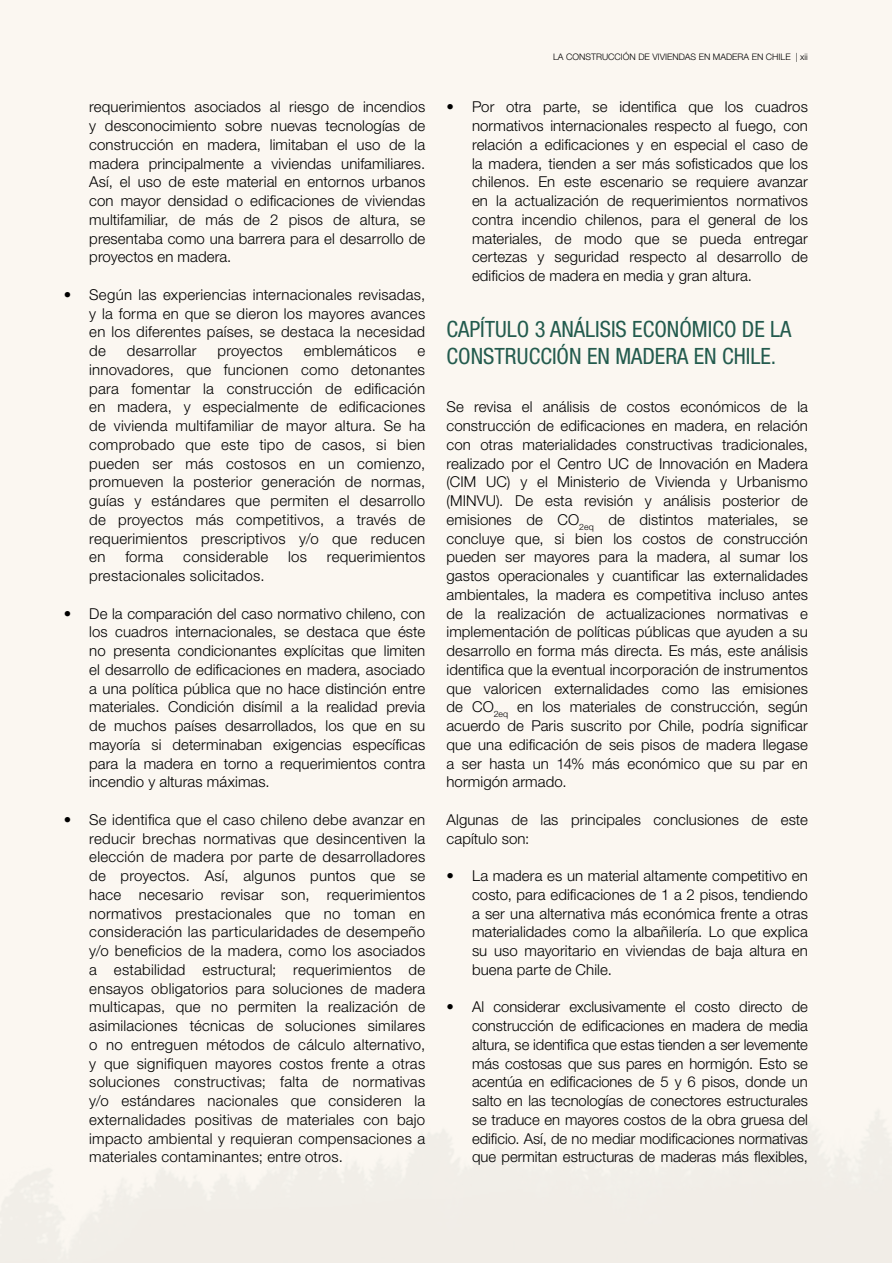
<style>
.page{position:relative;width:893px;height:1263px;background:#fff}
.page>*{position:absolute;margin:0;border:0;box-sizing:border-box;transform-origin:0 0}
.t1{font:condensed 22.5px/27px "Helvetica Neue LT Std";color:#235b4e}
.t2{font:300 15px/18.8px "Helvetica Neue LT Std";letter-spacing:.01em;color:#000;text-align:justify}
.t3{font:300 9px "Helvetica Neue LT Std";color:#000}
</style>
<div class="page">
<div style="left:0;top:0;width:892px;height:1263px;background:#fbf7f1"></div>
<p class="t2" style="left:89px;top:97px;width:337px">requerimientos asociados al riesgo de incendios y desconocimiento sobre nuevas tecnologías de construcción en madera, limitaban el uso de la madera principalmente a viviendas unifamiliares.<br>Así, el uso de este material en entornos urbanos con mayor densidad o edificaciones de viviendas multifamiliar, de más de 2 pisos de altura, se presentaba como una barrera para el desarrollo de proyectos en madera.</p>
<p class="t2" style="left:89px;top:285px;width:337px;text-indent:-26px">• Según las experiencias internacionales revisadas, y la forma en que se dieron los mayores avances en los diferentes países, se destaca la necesidad de</p>
<p class="t2" style="left:127px;top:341px;width:71px">desarrollar</p>
<p class="t2" style="left:218px;top:341px;width:67px">proyectos</p>
<p class="t2" style="left:304px;top:341px;width:94px">emblemáticos</p>
<p class="t2" style="left:89px;top:341px;width:337px;text-indent:328px">e innovadores, que funcionen como detonantes para fomentar la construcción de edificación en madera, y especialmente de edificaciones de vivienda multifamiliar de mayor altura. Se ha comprobado que este tipo de casos, si bien pueden ser más costosos en un comienzo, promueven la posterior generación de normas, guías y estándares que permiten el desarrollo de proyectos más competitivos, a través de requerimientos prescriptivos y/o que reducen en</p>
<p class="t2" style="left:125px;top:547px;width:40px">forma</p>
<p class="t2" style="left:183px;top:547px;width:87px">considerable</p>
<p class="t2" style="left:288px;top:547px;width:20px">los</p>
<p class="t2" style="left:327px;top:547px;width:100px">requerimientos</p>
<p class="t2" style="left:89px;top:566px;width:177px">prestacionales solicitados.</p>
<p class="t2" style="left:89px;top:604px;width:337px;text-indent:-26px">• De la comparación del caso normativo chileno, con los cuadros internacionales, se destaca que éste no presenta condicionantes explícitas que limiten el desarrollo de edificaciones en madera, asociado a una política pública que no hace distinción entre materiales. Condición disímil a la realidad previa de muchos países desarrollados, los que en su mayoría si determinaban exigencias específicas para la madera en torno a requerimientos contra incendio y alturas máximas.</p>
<p class="t2" style="left:89px;top:810px;width:337px;text-indent:-26px">• Se identifica que el caso chileno debe avanzar en reducir brechas normativas que desincentiven la elección de madera por parte de desarrolladores de proyectos. Así, algunos puntos que se hace necesario revisar son, requerimientos normativos prestacionales que no toman en consideración las particularidades de desempeño y/o beneficios de la madera, como los asociados a estabilidad estructural; requerimientos de ensayos obligatorios para soluciones de madera multicapas, que no permiten la realización de asimilaciones técnicas de soluciones similares o no entreguen métodos de cálculo alternativo, y que signifiquen mayores costos frente a otras soluciones constructivas; falta de normativas y/o estándares nacionales que consideren la externalidades positivas de materiales con bajo impacto ambiental y requieran compensaciones a materiales contaminantes; entre otros.</p>
<p class="t3" style="left:553px;top:51px;width:256px">LA CONSTRUCCIÓN DE VIVIENDAS EN MADERA EN CHILE | xii</p>
<p class="t2" style="left:472px;top:97px;width:337px;text-indent:-26px">• Por otra parte, se identifica que los cuadros normativos internacionales respecto al fuego, con relación a edificaciones y en especial el caso de la madera, tienden a ser más sofisticados que los chilenos. En este escenario se requiere avanzar en la actualización de requerimientos normativos contra incendio chilenos, para el general de los materiales, de modo que se pueda entregar certezas y seguridad respecto al desarrollo de edificios de madera en media y gran altura.</p>
<h1 class="t1" style="left:446px;top:316px;width:346px">CAPÍTULO 3 ANÁLISIS ECONÓMICO DE LA<br>CONSTRUCCIÓN EN MADERA EN CHILE.</h1>
<p class="t2" style="left:446px;top:397px;width:363px">Se revisa el análisis de costos económicos de la construcción de edificaciones en madera, en relación con otras materialidades constructivas tradicionales, realizado por el Centro UC de Innovación en Madera (CIM UC) y el Ministerio de Vivienda y Urbanismo (MINVU). De esta revisión y análisis posterior de emisiones de CO<sub>2eq</sub> de distintos materiales, se concluye que, si bien los costos de construcción pueden ser mayores para la madera, al sumar los gastos operacionales y cuantificar las externalidades ambientales, la madera es competitiva incluso antes de la realización de actualizaciones normativas e implementación de políticas públicas que ayuden a su desarrollo en forma más directa. Es más, este análisis identifica que la eventual incorporación de instrumentos que valoricen externalidades como las emisiones de CO<sub>2eq</sub> en los materiales de construcción, según acuerdo de Paris suscrito por Chile, podría significar que una edificación de seis pisos de madera llegase a ser hasta un 14% más económico que su par en hormigón armado.</p>
<p class="t2" style="left:446px;top:810px;width:363px">Algunas de las principales conclusiones de este capítulo son:</p>
<p class="t2" style="left:472px;top:866px;width:337px;text-indent:-26px">• La madera es un material altamente competitivo en costo, para edificaciones de 1 a 2 pisos, tendiendo a ser una alternativa más económica frente a otras materialidades como la albañilería. Lo que explica su uso mayoritario en viviendas de baja altura en buena parte de Chile.</p>
<p class="t2" style="left:472px;top:997px;width:337px;text-indent:-26px">• Al considerar exclusivamente el costo directo de construcción de edificaciones en madera de media altura, se identifica que estas tienden a ser levemente más costosas que sus pares en hormigón. Esto se acentúa en edificaciones de 5 y 6 pisos, donde un salto en las tecnologías de conectores estructurales se traduce en mayores costos de la obra gruesa del edificio. Así, de no mediar modificaciones normativas que permitan estructuras de maderas más flexibles,</p>
</div>
